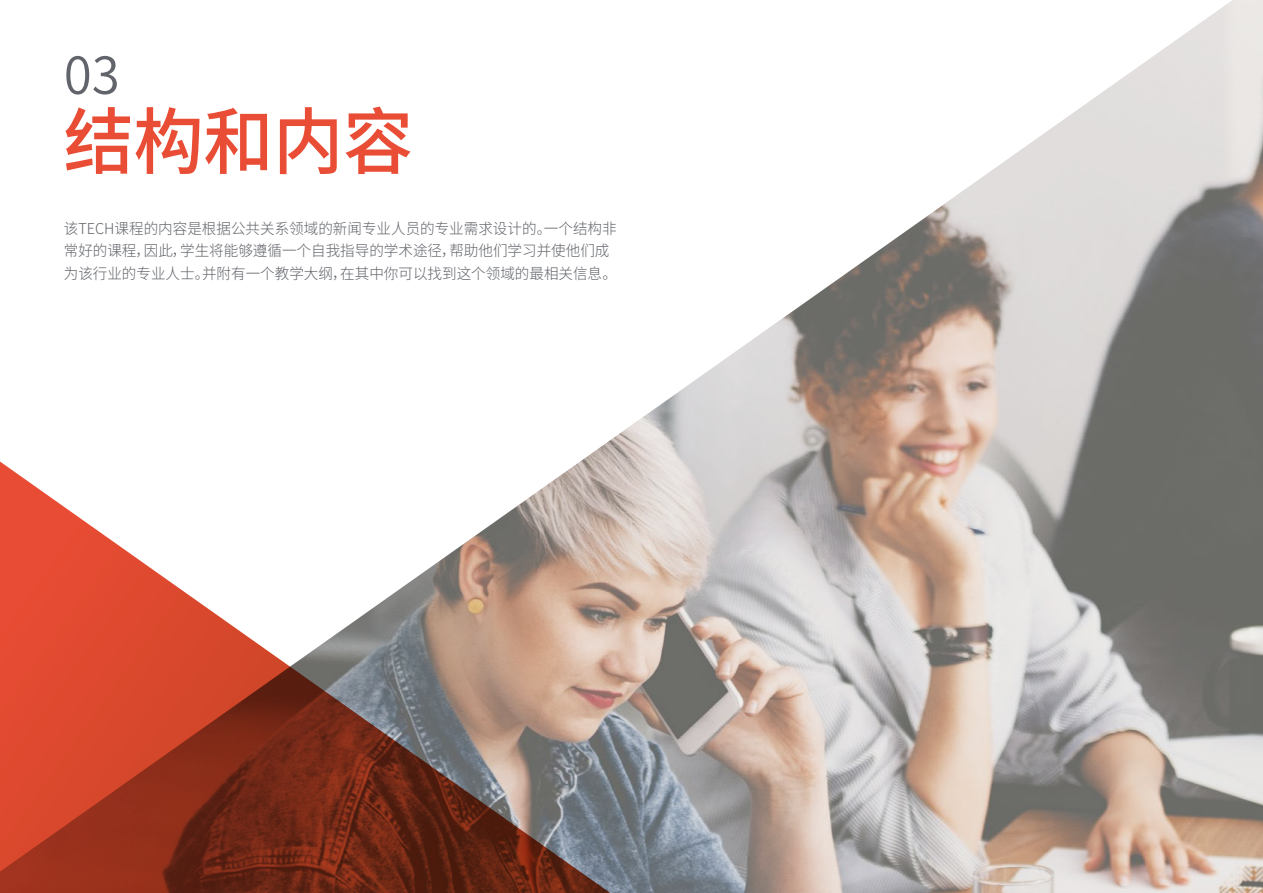
<style>
.page{position:relative;width:1263px;height:893px;background:#fff}
.page>*{position:absolute;margin:0;border:0;box-sizing:border-box;transform-origin:0 0}
.t1{font:500 72px "Source Han Sans CN";color:#e94d35}
.t2{font:52.5px "Source Han Sans CN";color:#61646a}
.t3{font:300 15px/22.5px "Source Han Sans CN";color:#61646a}
</style>
<div class="page">
<img style="left:602px;top:0;width:661px;height:893px">
<svg style="left:0;top:446px;width:640px;height:447px"></svg>
<h2 class="t2" style="left:64px;top:45px;width:57px">03</h2>
<h1 class="t1" style="left:64px;top:101px;width:351px">结构和内容</h1>
<p class="t3" style="left:64px;top:217px;width:555px">该TECH课程的内容是根据公共关系领域的新闻专业人员的专业需求设计的。一个结构非常好的课程，因此，学生将能够遵循一个自我指导的学术途径，帮助他们学习并使他们成为该行业的专业人士。并附有一个教学大纲，在其中你可以找到这个领域的最相关信息。</p>
</div>
